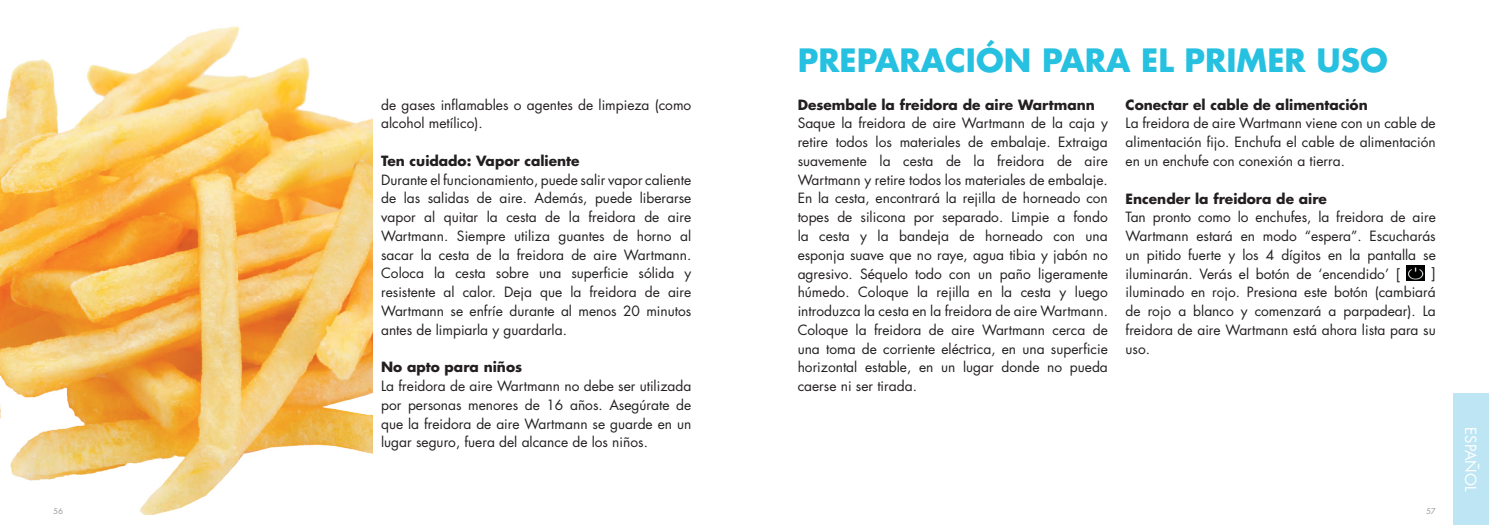
<style>
.page{position:relative;width:1489px;height:525px;background:#fff}
.page>*{position:absolute;margin:0;border:0;box-sizing:border-box;transform-origin:0 0}
.t1{font:700 31.25px "Futura Std";color:#26c0e0}
.t2{font:15px "Futura Std";color:#fff}
.t3{font:13.75px/18.8px "Futura Std";color:#231f20;text-align:justify}
.t4{font:700 13.75px "Futura Std";color:#231f20}
.t5{font:8.75px "Futura PT";color:#939598}
</style>
<div class="page">
<img style="left:0;top:26px;width:372px;height:489px">
<img style="left:1406px;top:265px;width:18px;height:16px">
<div style="left:1453px;top:393px;width:35px;height:131px;background:#bde5f3"></div>
<p class="t3" style="left:381px;top:95px;width:312px">de gases inflamables o agentes de limpieza (como alcohol metílico).</p>
<p class="t4" style="left:381px;top:151px;width:200px">Ten cuidado: Vapor caliente</p>
<p class="t3" style="left:381px;top:170px;width:312px">Durante el funcionamiento, puede salir vapor caliente de las salidas de aire. Además, puede liberarse vapor al quitar la cesta de la freidora de aire Wartmann. Siempre utiliza guantes de horno al sacar la cesta de la freidora de aire Wartmann.<br>Coloca la cesta sobre una superficie sólida y resistente al calor. Deja que la freidora de aire Wartmann se enfríe durante al menos 20 minutos antes de limpiarla y guardarla.</p>
<p class="t4" style="left:381px;top:358px;width:143px">No apto para niños</p>
<p class="t3" style="left:381px;top:376px;width:312px">La freidora de aire Wartmann no debe ser utilizada por personas menores de 16 años. Asegúrate de que la freidora de aire Wartmann se guarde en un lugar seguro, fuera del alcance de los niños.</p>
<h1 class="t1" style="left:797px;top:39px;width:591px">PREPARACIÓN PARA EL PRIMER USO</h1>
<p class="t4" style="left:797px;top:95px;width:299px">Desembale la freidora de aire Wartmann</p>
<p class="t3" style="left:797px;top:114px;width:312px">Saque la freidora de aire Wartmann de la caja y retire todos los materiales de embalaje. Extraiga suavemente la cesta de la freidora de aire Wartmann y retire todos los materiales de embalaje.<br>En la cesta, encontrará la rejilla de horneado con topes de silicona por separado. Limpie a fondo la cesta y la bandeja de horneado con una esponja suave que no raye, agua tibia y jabón no agresivo. Séquelo todo con un paño ligeramente húmedo. Coloque la rejilla en la cesta y luego introduzca la cesta en la freidora de aire Wartmann.<br>Coloque la freidora de aire Wartmann cerca de una toma de corriente eléctrica, en una superficie horizontal estable, en un lugar donde no pueda caerse ni ser tirada.</p>
<p class="t4" style="left:1125px;top:95px;width:244px">Conectar el cable de alimentación</p>
<p class="t3" style="left:1125px;top:114px;width:312px">La freidora de aire Wartmann viene con un cable de alimentación fijo. Enchufa el cable de alimentación en un enchufe con conexión a tierra.</p>
<p class="t4" style="left:1125px;top:189px;width:203px">Encender la freidora de aire</p>
<p class="t3" style="left:1125px;top:208px;width:312px">Tan pronto como lo enchufes, la freidora de aire Wartmann estará en modo “espera”. Escucharás un pitido fuerte y los 4 dígitos en la pantalla se iluminarán. Verás el botón de ‘encendido’ [</p>
<p class="t3" style="left:1125px;top:264px;width:312px;text-indent:306px">] iluminado en rojo. Presiona este botón (cambiará de rojo a blanco y comenzará a parpadear). La freidora de aire Wartmann está ahora lista para su uso.</p>
<p class="t5" style="left:53px;top:505px;width:11px">56</p>
<p class="t5" style="left:1425px;top:505px;width:11px">57</p>
<p class="t2" style="left:1479px;top:427px;width:66px;rotate:90deg">ESPAÑOL</p>
</div>
